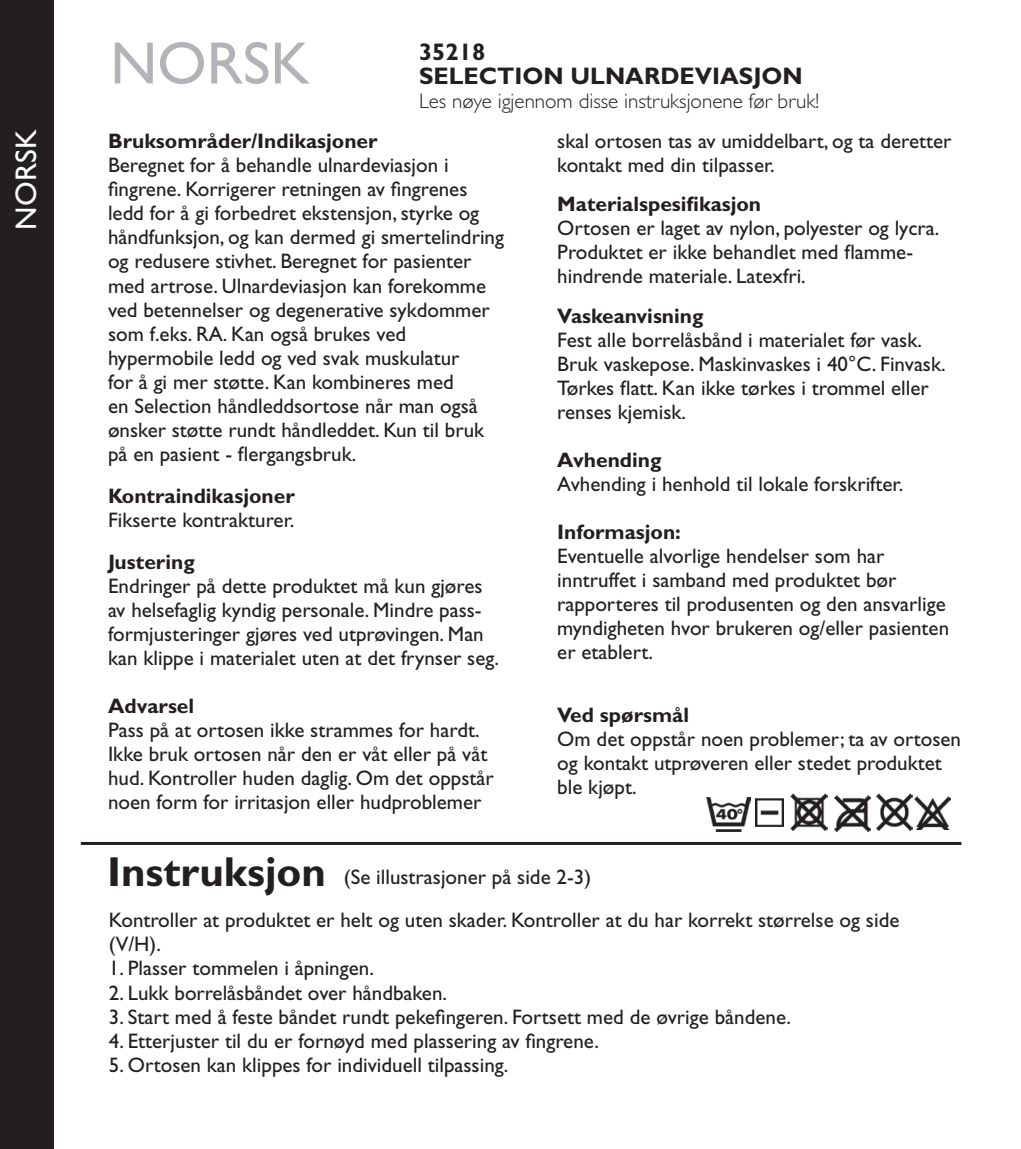
<style>
.page{position:relative;width:1021px;height:1149px;background:#fff}
.page>*{position:absolute;margin:0;border:0;box-sizing:border-box;transform-origin:0 0}
.t1{font:60px "Gill Sans Std";color:#b2b3b7}
.t2{font:700 42px "Gill Sans Std";color:#231f20}
.t3{font:30px "Gill Sans Std";color:#fff}
.t4{font:700 24px "Gill Sans Std";color:#231f20}
.Styckeformat_1{font:21px/24px "Gill Sans Std";color:#231f20}
.t5{font:700 21px "Gill Sans Std";color:#231f20}
.t6{font:300 21px "Gill Sans Std";color:#231f20}
.Styckeformat_2{font:21px "Gill Sans Std";color:#231f20}
</style>
<div class="page">
<hr style="left:81px;top:841px;width:880px;height:3px;background:#231f20">
<img style="left:876px;top:793px;width:36px;height:36px">
<img style="left:834px;top:795px;width:36px;height:35px">
<img style="left:790px;top:793px;width:37px;height:36px">
<img style="left:914px;top:796px;width:36px;height:33px">
<img style="left:755px;top:798px;width:28px;height:27px">
<img style="left:706px;top:797px;width:45px;height:34px">
<div style="left:0;top:0;width:53px;height:1148px;background:#231f20"></div>
<p class="t3" style="left:9px;top:229px;width:101px;rotate:-90deg">NORSK</p>
<p class="t1" style="left:110px;top:29px;width:201px">NORSK</p>
<p class="t4" style="left:419px;top:37px;width:68px">35218</p>
<p class="t4" style="left:419px;top:61px;width:385px">SELECTION ULNARDEVIASJON</p>
<p class="t6" style="left:419px;top:89px;width:401px">Les nøye igjennom disse instruksjonene før bruk!</p>
<p class="t5" style="left:108px;top:129px;width:271px">Bruksområder/Indikasjoner</p>
<p class="Styckeformat_1" style="left:108px;top:153px;width:397px">Beregnet for å behandle ulnardeviasjon i fingrene. Korrigerer retningen av fingrenes ledd for å gi forbedret ekstensjon, styrke og håndfunksjon, og kan dermed gi smertelindring og redusere stivhet. Beregnet for pasienter med artrose. Ulnardeviasjon kan forekomme ved betennelser og degenerative sykdommer som f.eks. RA. Kan også brukes ved hypermobile ledd og ved svak muskulatur<br>for å gi mer støtte. Kan kombineres med<br>en Selection håndleddsortose når man også ønsker støtte rundt håndleddet. Kun til bruk på en pasient - flergangsbruk.</p>
<p class="t5" style="left:108px;top:483px;width:188px">Kontraindikasjoner</p>
<p class="Styckeformat_1" style="left:108px;top:507px;width:188px">Fikserte kontrakturer.</p>
<p class="t5" style="left:108px;top:549px;width:88px">Justering</p>
<p class="Styckeformat_1" style="left:108px;top:573px;width:392px">Endringer på dette produktet må kun gjøres av helsefaglig kyndig personale. Mindre pass&shy;formjusteringer gjøres ved utprøvingen. Man kan klippe i materialet uten at det frynser seg.</p>
<p class="t5" style="left:108px;top:693px;width:88px">Advarsel</p>
<p class="Styckeformat_1" style="left:108px;top:717px;width:387px">Pass på at ortosen ikke strammes for hardt.<br>Ikke bruk ortosen når den er våt eller på våt hud. Kontroller huden daglig. Om det oppstår noen form for irritasjon eller hudproblemer</p>
<p class="Styckeformat_1" style="left:557px;top:129px;width:396px">skal ortosen tas av umiddelbart, og ta deretter kontakt med din tilpasser.</p>
<p class="t5" style="left:557px;top:192px;width:205px">Materialspesifikasjon</p>
<p class="Styckeformat_1" style="left:557px;top:216px;width:383px">Ortosen er laget av nylon, polyester og lycra.<br>Produktet er ikke behandlet med flamme&shy;hindrende materiale. Latexfri.</p>
<p class="t5" style="left:557px;top:303px;width:148px">Vaskeanvisning</p>
<p class="Styckeformat_1" style="left:557px;top:327px;width:390px">Fest alle borrelåsbånd i materialet før vask.<br>Bruk vaskepose. Maskinvaskes i 40°C. Finvask.<br>Tørkes flatt. Kan ikke tørkes i trommel eller renses kjemisk.</p>
<p class="t5" style="left:557px;top:447px;width:106px">Avhending</p>
<p class="Styckeformat_1" style="left:557px;top:471px;width:347px">Avhending i henhold til lokale forskrifter.</p>
<p class="t5" style="left:557px;top:519px;width:125px">Informasjon:</p>
<p class="Styckeformat_1" style="left:557px;top:543px;width:393px">Eventuelle alvorlige hendelser som har inntruffet i samband med produktet bør rapporteres til produsenten og den ansvarlige myndigheten hvor brukeren og/eller pasienten er etablert.</p>
<p class="t5" style="left:557px;top:702px;width:133px">Ved spørsmål</p>
<p class="Styckeformat_1" style="left:557px;top:726px;width:405px">Om det oppstår noen problemer; ta av ortosen og kontakt utprøveren eller stedet produktet ble kjøpt.</p>
<p class="t2" style="left:107px;top:846px;width:220px">Instruksjon</p>
<p class="Styckeformat_2" style="left:344px;top:864px;width:249px">(Se illustrasjoner på side 2-3)</p>
<p class="Styckeformat_1" style="left:109px;top:908px;width:792px">Kontroller at produktet er helt og uten skader. Kontroller at du har korrekt størrelse og side (V/H).</p>
<p class="Styckeformat_1" style="left:109px;top:956px;width:266px">1. Plasser tommelen i åpningen.</p>
<p class="Styckeformat_1" style="left:109px;top:980px;width:340px">2. Lukk borrelåsbåndet over håndbaken.</p>
<p class="Styckeformat_1" style="left:109px;top:1004px;width:683px">3. Start med å feste båndet rundt pekefingeren. Fortsett med de øvrige båndene.</p>
<p class="Styckeformat_1" style="left:109px;top:1028px;width:491px">4. Etterjuster til du er fornøyd med plassering av fingrene.</p>
<p class="Styckeformat_1" style="left:109px;top:1052px;width:401px">5. Ortosen kan klippes for individuell tilpassing.</p>
</div>
